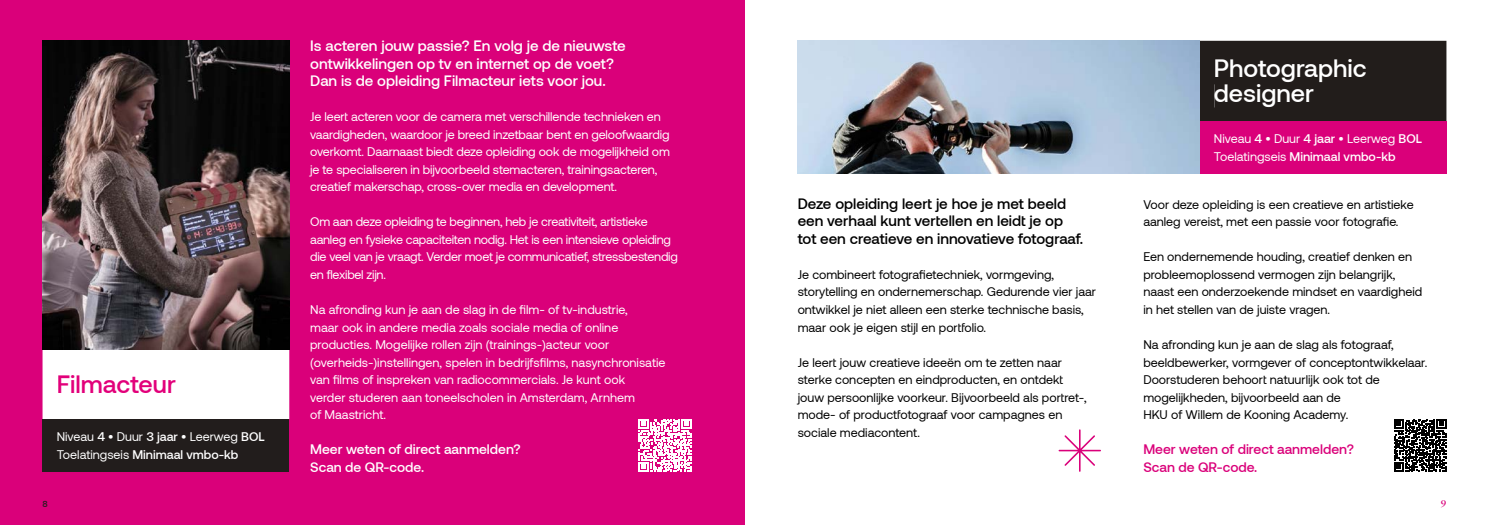
<style>
.page{position:relative;width:1489px;height:525px;background:#fff}
.page>*{position:absolute;margin:0;border:0;box-sizing:border-box;transform-origin:0 0}
.t1{font:500 25px/25px "Aeonik";color:#fff}
.t2{font:500 25px "Aeonik";color:#e2007a}
.t3{font:500 15px/17.5px "Aeonik";color:#fff}
.t4{font:500 15px/17.5px "Aeonik";color:#000}
.t5{font:500 13.75px/17.5px "Aeonik";color:#fff}
.t6{font:500 13.75px/17.5px "Aeonik";color:#da007a}
.t7{font:12.5px/17.5px "Aeonik";letter-spacing:-.01em;color:#fff}
.t8{font:12.5px/17.5px "Aeonik";color:#000}
.t9{font:500 8.75px "Aeonik";color:#221d1c}
.t10{font:500 8.75px "Sang Bleu Kingdom";color:#da007a}
.s1{font-weight:500}
</style>
<div class="page">
<div style="left:0;top:0;width:744px;height:524px;background:#da007a"></div>
<div style="left:43px;top:349px;width:246px;height:70px;background:#fff"></div>
<div style="left:58px;top:374px;width:117px;height:19px;background:#fff"></div>
<div style="left:43px;top:419px;width:246px;height:52px;background:#221d1c"></div>
<img style="left:43px;top:41px;width:246px;height:308px">
<svg style="left:638px;top:419px;width:53px;height:52px"></svg>
<svg style="left:1058px;top:429px;width:42px;height:42px"></svg>
<div style="left:1199px;top:41px;width:247px;height:80px;background:#221d1b"></div>
<div style="left:1215px;top:59px;width:151px;height:23px;background:#221d1b"></div>
<div style="left:1214px;top:84px;width:99px;height:23px;background:#221d1b"></div>
<div style="left:1199px;top:121px;width:247px;height:53px;background:#da007a"></div>
<img style="left:797px;top:41px;width:402px;height:133px">
<svg style="left:1394px;top:419px;width:52px;height:52px"></svg>
<h1 class="t2" style="left:57px;top:370px;width:121px">Filmacteur</h1>
<p class="t7" style="left:57px;top:427px;width:209px">Niveau <span class="s1">4 •</span> Duur <span class="s1">3 jaar •</span> Leerweg <span class="s1">BOL<br></span>Toelatingseis <span class="s1">Minimaal vmbo-kb</span></p>
<p class="t9" style="left:43px;top:498px;width:7px">8</p>
<p class="t3" style="left:310px;top:37px;width:317px">Is acteren jouw passie? En volg je de nieuwste ontwikkelingen op tv en internet op de voet?<br>Dan is de opleiding Filmacteur iets voor jou.</p>
<p class="t7" style="left:310px;top:108px;width:361px">Je leert acteren voor de camera met verschillende technieken en vaardigheden, waardoor je breed inzetbaar bent en geloofwaardig overkomt. Daarnaast biedt deze opleiding ook de mogelijkheid om je te specialiseren in bijvoorbeeld stemacteren, trainingsacteren, creatief makerschap, cross-over media en development.</p>
<p class="t7" style="left:310px;top:213px;width:369px">Om aan deze opleiding te beginnen, heb je creativiteit, artistieke aanleg en fysieke capaciteiten nodig. Het is een intensieve opleiding die veel van je vraagt. Verder moet je communicatief, stressbestendig en flexibel zijn.</p>
<p class="t7" style="left:310px;top:301px;width:357px">Na afronding kun je aan de slag in de film- of tv-industrie,<br>maar ook in andere media zoals sociale media of online producties. Mogelijke rollen zijn (trainings-)acteur voor (overheids-)instellingen, spelen in bedrijfsfilms, nasynchronisatie van films of inspreken van radiocommercials. Je kunt ook<br>verder studeren aan toneelscholen in Amsterdam, Arnhem<br>of Maastricht.</p>
<p class="t5" style="left:310px;top:440px;width:212px">Meer weten of direct aanmelden?<br>Scan de QR-code.</p>
<p class="t4" style="left:797px;top:195px;width:287px">Deze opleiding leert je hoe je met beeld een verhaal kunt vertellen en leidt je op tot een creatieve en innovatieve fotograaf.</p>
<p class="t8" style="left:797px;top:266px;width:300px">Je combineert fotografietechniek, vormgeving, storytelling en ondernemerschap. Gedurende vier jaar ontwikkel je niet alleen een sterke technische basis, maar ook je eigen stijl en portfolio.</p>
<p class="t8" style="left:797px;top:353px;width:291px">Je leert jouw creatieve ideeën om te zetten naar sterke concepten en eindproducten, en ontdekt jouw persoonlijke voorkeur. Bijvoorbeeld als portret-, mode- of productfotograaf voor campagnes en sociale mediacontent.</p>
<h1 class="t1" style="left:1213px;top:56px;width:154px">Photographic designer</h1>
<p class="t7" style="left:1213px;top:130px;width:210px">Niveau <span class="s1">4 •</span> Duur <span class="s1">4 jaar •</span> Leerweg <span class="s1">BOL<br></span>Toelatingseis <span class="s1">Minimaal vmbo-kb</span></p>
<p class="t8" style="left:1143px;top:196px;width:272px">Voor deze opleiding is een creatieve en artistieke aanleg vereist, met een passie voor fotografie.</p>
<p class="t8" style="left:1143px;top:248px;width:280px">Een ondernemende houding, creatief denken en probleemoplossend vermogen zijn belangrijk, naast een onderzoekende mindset en vaardigheid in het stellen van de juiste vragen.</p>
<p class="t8" style="left:1143px;top:336px;width:285px">Na afronding kun je aan de slag als fotograaf, beeldbewerker, vormgever of conceptontwikkelaar.<br>Doorstuderen behoort natuurlijk ook tot de mogelijkheden, bijvoorbeeld aan de<br>HKU of Willem de Kooning Academy.</p>
<p class="t6" style="left:1143px;top:440px;width:212px">Meer weten of direct aanmelden?<br>Scan de QR-code.</p>
<p class="t10" style="left:1440px;top:497px;width:7px">9</p>
</div>
